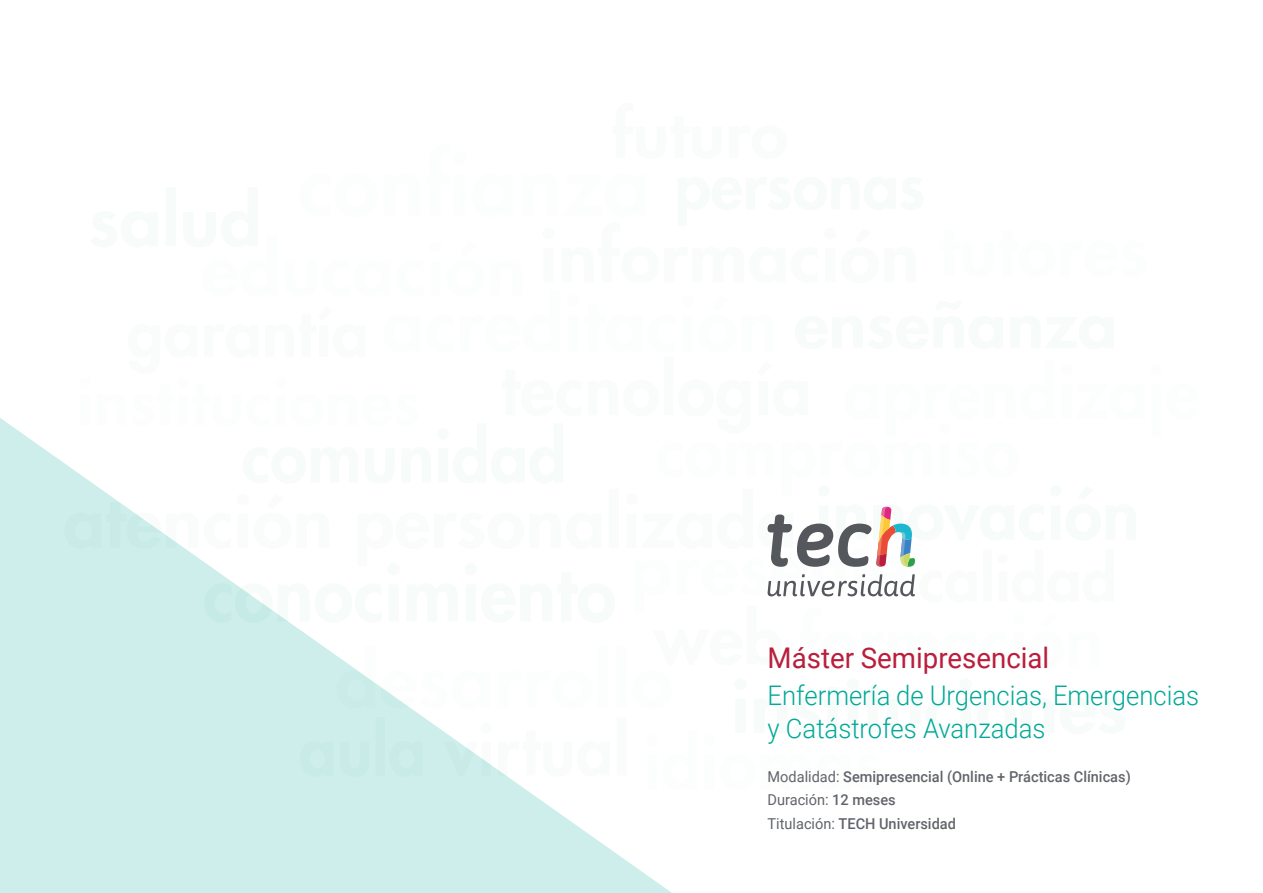
<style>
.page{position:relative;width:1263px;height:893px;background:#fff}
.page>*{position:absolute;margin:0;border:0;box-sizing:border-box;transform-origin:0 0}
.t1{font:28.5px "Roboto";color:#ba1e3c}
.t2{font:300 27px/33px "Roboto";color:#00a996;scale:.95 1}
.t3{font:500 15px/23.7px "Roboto";color:#61646a}
.s1{font-weight:400}
</style>
<div class="page">
<svg style="left:0;top:418px;width:672px;height:475px;background:#d1efec"></svg>
<svg style="left:64px;top:418px;width:851px;height:372px"></svg>
<h1 class="t1" style="left:767px;top:638px;width:283px">Máster Semipresencial</h1>
<h2 class="t2" style="left:767px;top:678px;width:456px">Enfermería de Urgencias, Emergencias y Catástrofes Avanzadas</h2>
<p class="t3" style="left:767px;top:764px;width:365px"><span class="s1">Modalidad:</span> Semipresencial (Online + Prácticas Clínicas)<br><span class="s1">Duración:</span> 12 meses<br><span class="s1">Titulación:</span> TECH Universidad</p>
</div>
